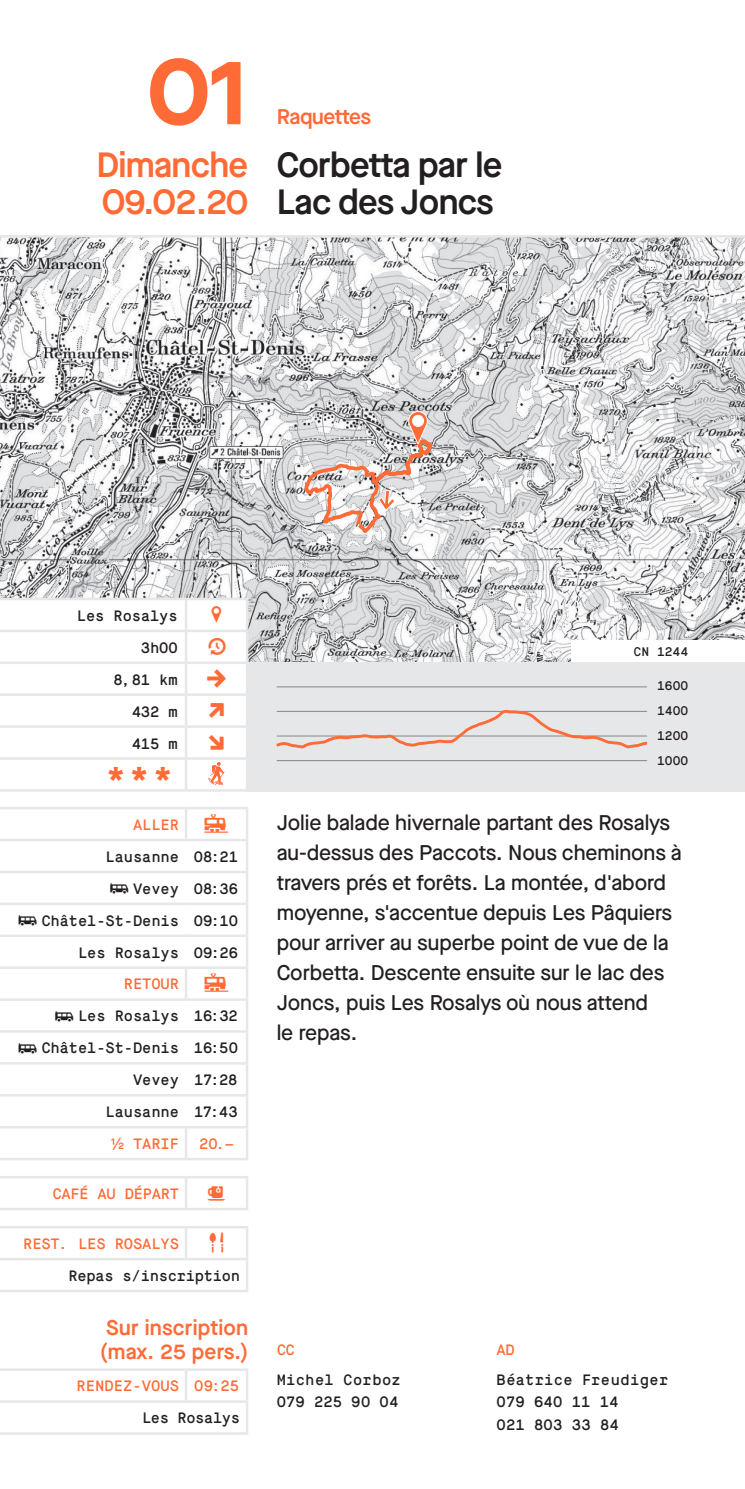
<style>
.page{position:relative;width:745px;height:1489px;background:#fff}
.page>*{position:absolute;margin:0;border:0;box-sizing:border-box;transform-origin:0 0}
.t1{font:700 92.5px "Maison Neue";color:#ff6b36}
.t2{font:600 35px/37.5px "Maison Neue";letter-spacing:-.02em;color:#231f20}
.t3{font:600 35px "Maison Neue";letter-spacing:-.02em;color:#ff6b36}
.t4{font:30px "Tepu";color:#ff6b36}
.t5{font:500 21.25px/30px "Maison Neue";letter-spacing:-.005em;color:#231f20}
.t6{font:600 21.25px "Maison Neue";letter-spacing:.01em;color:#ff6b36}
.t7{font:600 21.25px "Maison Neue";letter-spacing:-.02em;color:#ff6b36}
.t8{font:15px "Maison Mono";letter-spacing:-.01em;color:#231f20}
.t9{font:15px "Maison Mono";letter-spacing:-.01em;color:#ff6b36}
.t10{font:15px "Maison Mono";letter-spacing:.02em;color:#231f20}
.t11{font:15px "Maison Mono";letter-spacing:.01em;color:#231f20}
.t12{font:15px "Maison Mono";letter-spacing:-.03em;color:#231f20}
.t13{font:12.5px "Maison Mono";color:#231f20}
.s1{font-family:"Tepu";font-size:22.5px}
.s2{font-family:"Maison Neue";font-weight:500}
</style>
<div class="page">
<img style="left:0;top:237px;width:744px;height:424px">
<div style="left:247px;top:661px;width:497px;height:130px;background:#e6e7e9"></div>
<hr style="left:276px;top:760px;width:370px;height:1px;background:#6c6d70">
<hr style="left:276px;top:686px;width:370px;height:1px;background:#6c6d70">
<svg style="left:276px;top:709px;width:370px;height:40px"></svg>
<svg style="left:302px;top:411px;width:133px;height:125px"></svg>
<hr style="left:0;top:597px;width:186px;height:3px;background:#e6e7e9">
<hr style="left:0;top:789px;width:186px;height:2px;background:#e6e7e9">
<hr style="left:186px;top:597px;width:62px;height:3px;background:#e6e7e9">
<hr style="left:246px;top:600px;width:2px;height:29px;background:#e6e7e9">
<hr style="left:246px;top:632px;width:2px;height:29px;background:#e6e7e9">
<hr style="left:186px;top:629px;width:62px;height:3px;background:#e6e7e9">
<hr style="left:186px;top:789px;width:62px;height:2px;background:#e6e7e9">
<hr style="left:0;top:1368px;width:186px;height:2px;background:#e6e7e9">
<hr style="left:185px;top:1370px;width:2px;height:30px;background:#e6e7e9">
<hr style="left:186px;top:1368px;width:62px;height:2px;background:#e6e7e9">
<hr style="left:246px;top:1370px;width:2px;height:30px;background:#e6e7e9">
<hr style="left:0;top:1400px;width:186px;height:2px;background:#e6e7e9">
<hr style="left:0;top:1431px;width:186px;height:3px;background:#e6e7e9">
<hr style="left:186px;top:1431px;width:62px;height:3px;background:#e6e7e9">
<hr style="left:186px;top:1400px;width:62px;height:2px;background:#e6e7e9">
<hr style="left:246px;top:1402px;width:2px;height:29px;background:#e6e7e9">
<hr style="left:0;top:806px;width:186px;height:3px;background:#e6e7e9">
<hr style="left:185px;top:809px;width:2px;height:29px;background:#e6e7e9">
<hr style="left:186px;top:806px;width:62px;height:3px;background:#e6e7e9">
<hr style="left:246px;top:809px;width:2px;height:29px;background:#e6e7e9">
<hr style="left:0;top:838px;width:186px;height:3px;background:#e6e7e9">
<hr style="left:0;top:870px;width:186px;height:3px;background:#e6e7e9">
<hr style="left:186px;top:838px;width:62px;height:3px;background:#e6e7e9">
<hr style="left:246px;top:841px;width:2px;height:29px;background:#e6e7e9">
<hr style="left:246px;top:873px;width:2px;height:29px;background:#e6e7e9">
<hr style="left:186px;top:870px;width:62px;height:3px;background:#e6e7e9">
<hr style="left:0;top:902px;width:186px;height:3px;background:#e6e7e9">
<hr style="left:186px;top:902px;width:62px;height:3px;background:#e6e7e9">
<hr style="left:246px;top:905px;width:2px;height:29px;background:#e6e7e9">
<hr style="left:0;top:934px;width:186px;height:3px;background:#e6e7e9">
<hr style="left:186px;top:934px;width:62px;height:3px;background:#e6e7e9">
<hr style="left:246px;top:937px;width:2px;height:29px;background:#e6e7e9">
<hr style="left:0;top:966px;width:186px;height:2px;background:#e6e7e9">
<hr style="left:185px;top:968px;width:2px;height:30px;background:#e6e7e9">
<hr style="left:186px;top:966px;width:62px;height:2px;background:#e6e7e9">
<hr style="left:246px;top:968px;width:2px;height:30px;background:#e6e7e9">
<hr style="left:0;top:998px;width:186px;height:2px;background:#e6e7e9">
<hr style="left:186px;top:998px;width:62px;height:2px;background:#e6e7e9">
<hr style="left:246px;top:1000px;width:2px;height:30px;background:#e6e7e9">
<hr style="left:0;top:1030px;width:186px;height:2px;background:#e6e7e9">
<hr style="left:0;top:1062px;width:186px;height:2px;background:#e6e7e9">
<hr style="left:186px;top:1030px;width:62px;height:2px;background:#e6e7e9">
<hr style="left:186px;top:1062px;width:62px;height:2px;background:#e6e7e9">
<hr style="left:246px;top:1032px;width:2px;height:30px;background:#e6e7e9">
<hr style="left:246px;top:1064px;width:2px;height:29px;background:#e6e7e9">
<hr style="left:0;top:1093px;width:186px;height:3px;background:#e6e7e9">
<hr style="left:186px;top:1093px;width:62px;height:3px;background:#e6e7e9">
<hr style="left:246px;top:1096px;width:2px;height:29px;background:#e6e7e9">
<hr style="left:0;top:1125px;width:186px;height:3px;background:#e6e7e9">
<hr style="left:0;top:1157px;width:186px;height:3px;background:#e6e7e9">
<hr style="left:185px;top:1128px;width:2px;height:29px;background:#e6e7e9">
<hr style="left:186px;top:1125px;width:62px;height:3px;background:#e6e7e9">
<hr style="left:246px;top:1128px;width:2px;height:29px;background:#e6e7e9">
<hr style="left:186px;top:1157px;width:62px;height:3px;background:#e6e7e9">
<hr style="left:0;top:1225px;width:186px;height:3px;background:#e6e7e9">
<hr style="left:185px;top:1228px;width:2px;height:29px;background:#e6e7e9">
<hr style="left:186px;top:1225px;width:62px;height:3px;background:#e6e7e9">
<hr style="left:246px;top:1228px;width:2px;height:29px;background:#e6e7e9">
<hr style="left:0;top:1257px;width:186px;height:3px;background:#e6e7e9">
<hr style="left:0;top:1289px;width:186px;height:3px;background:#e6e7e9">
<hr style="left:186px;top:1289px;width:62px;height:3px;background:#e6e7e9">
<hr style="left:186px;top:1257px;width:62px;height:3px;background:#e6e7e9">
<hr style="left:246px;top:1260px;width:2px;height:29px;background:#e6e7e9">
<hr style="left:0;top:1175px;width:186px;height:3px;background:#e6e7e9">
<hr style="left:0;top:1207px;width:186px;height:3px;background:#e6e7e9">
<hr style="left:185px;top:1178px;width:2px;height:29px;background:#e6e7e9">
<hr style="left:186px;top:1175px;width:62px;height:3px;background:#e6e7e9">
<hr style="left:246px;top:1178px;width:2px;height:29px;background:#e6e7e9">
<hr style="left:186px;top:1207px;width:62px;height:3px;background:#e6e7e9">
<hr style="left:0;top:235px;width:744px;height:2px;background:#e6e7e9">
<div style="left:570px;top:640px;width:174px;height:21px;background:#fff"></div>
<svg style="left:0;top:600px;width:247px;height:189px"></svg>
<p class="t1" style="left:147px;top:26px;width:102px">O1</p>
<p class="t3" style="left:96px;top:140px;width:153px">Dimanche</p>
<p class="t3" style="left:102px;top:178px;width:148px">O9.O2.20</p>
<p class="t7" style="left:276px;top:102px;width:96px">Raquettes</p>
<p class="t2" style="left:276px;top:145px;width:227px">Corbetta par le<br>Lac des Joncs</p>
<p class="t8" style="left:77px;top:607px;width:102px">Les Rosalys</p>
<p class="t8" style="left:141px;top:638px;width:38px">3hOO</p>
<p class="t8" style="left:113px;top:670px;width:66px">8,81 km</p>
<p class="t8" style="left:132px;top:702px;width:47px">432 m</p>
<p class="t8" style="left:132px;top:734px;width:47px">415 m</p>
<p class="t4" style="left:101px;top:758px;width:78px">***</p>
<p class="t4" style="left:201px;top:599px;width:31px">Y</p>
<p class="t4" style="left:201px;top:631px;width:31px">Ц</p>
<p class="t4" style="left:201px;top:663px;width:31px">→</p>
<p class="t9" style="left:133px;top:815px;width:47px">ALLER</p>
<p class="t4" style="left:201px;top:808px;width:31px">ě</p>
<p class="t8" style="left:105px;top:847px;width:75px">Lausanne</p>
<p class="t8" style="left:194px;top:847px;width:46px">O8:21</p>
<p class="t8" style="left:108px;top:879px;width:72px"><span class="s1">d</span> Vevey</p>
<p class="t8" style="left:194px;top:879px;width:46px">O8:36</p>
<p class="t8" style="left:17px;top:911px;width:164px"><span class="s1">d</span> Châtel-St-Denis</p>
<p class="t8" style="left:194px;top:911px;width:46px">O9:1O</p>
<p class="t8" style="left:78px;top:943px;width:102px">Les Rosalys</p>
<p class="t8" style="left:193px;top:943px;width:46px">O9:26</p>
<p class="t9" style="left:124px;top:975px;width:57px">RETOUR</p>
<p class="t4" style="left:201px;top:967px;width:31px">ě</p>
<p class="t8" style="left:53px;top:1007px;width:127px"><span class="s1">d</span> Les Rosalys</p>
<p class="t8" style="left:194px;top:1007px;width:45px">16:32</p>
<p class="t8" style="left:17px;top:1039px;width:164px"><span class="s1">d</span> Châtel-St-Denis</p>
<p class="t8" style="left:194px;top:1039px;width:46px">16:5O</p>
<p class="t8" style="left:133px;top:1071px;width:47px">Vevey</p>
<p class="t8" style="left:194px;top:1071px;width:45px">17:28</p>
<p class="t8" style="left:105px;top:1102px;width:75px">Lausanne</p>
<p class="t8" style="left:194px;top:1102px;width:45px">17:43</p>
<p class="t9" style="left:111px;top:1134px;width:69px"><span class="s2">½</span> TARIF</p>
<p class="t9" style="left:199px;top:1134px;width:36px">2O.–</p>
<p class="t9" style="left:53px;top:1184px;width:128px">CAFÉ AU DÉPART</p>
<p class="t4" style="left:201px;top:1178px;width:31px">Ţ</p>
<p class="t9" style="left:23px;top:1234px;width:157px">REST. LES ROSALYS</p>
<p class="t4" style="left:201px;top:1226px;width:31px">U</p>
<p class="t8" style="left:69px;top:1266px;width:173px">Repas s/inscription</p>
<p class="t6" style="left:106px;top:1312px;width:143px">Sur inscription</p>
<p class="t6" style="left:100px;top:1337px;width:150px">(max. 25 pers.)</p>
<p class="t9" style="left:77px;top:1377px;width:104px">RENDEZ-VOUS</p>
<p class="t9" style="left:194px;top:1377px;width:46px">O9:25</p>
<p class="t12" style="left:142px;top:1409px;width:99px">Les Rosalys</p>
<p class="t13" style="left:633px;top:644px;width:56px">CN 1244</p>
<p class="t13" style="left:656px;top:678px;width:32px">16OO</p>
<p class="t13" style="left:656px;top:703px;width:32px">14OO</p>
<p class="t13" style="left:656px;top:728px;width:32px">12OO</p>
<p class="t13" style="left:656px;top:753px;width:32px">1OOO</p>
<p class="t5" style="left:276px;top:806px;width:406px">Jolie balade hivernale partant des Rosalys au-dessus des Paccots. Nous cheminons à travers prés et forêts. La montée, d'abord moyenne, s'accentue depuis Les Pâquiers pour arriver au superbe point de vue de la Corbetta. Descente ensuite sur le lac des Joncs, puis Les Rosalys où nous attend<br>le repas.</p>
<p class="t9" style="left:276px;top:1340px;width:20px">CC</p>
<p class="t9" style="left:496px;top:1340px;width:20px">AD</p>
<p class="t10" style="left:276px;top:1370px;width:126px">Michel Corboz</p>
<p class="t8" style="left:276px;top:1393px;width:123px">O79 225 9O O4</p>
<p class="t10" style="left:496px;top:1370px;width:173px">Béatrice Freudiger</p>
<p class="t8" style="left:496px;top:1393px;width:123px">O79 64O 11 14</p>
<p class="t11" style="left:496px;top:1415px;width:124px">O21 8O3 33 84</p>
</div>
